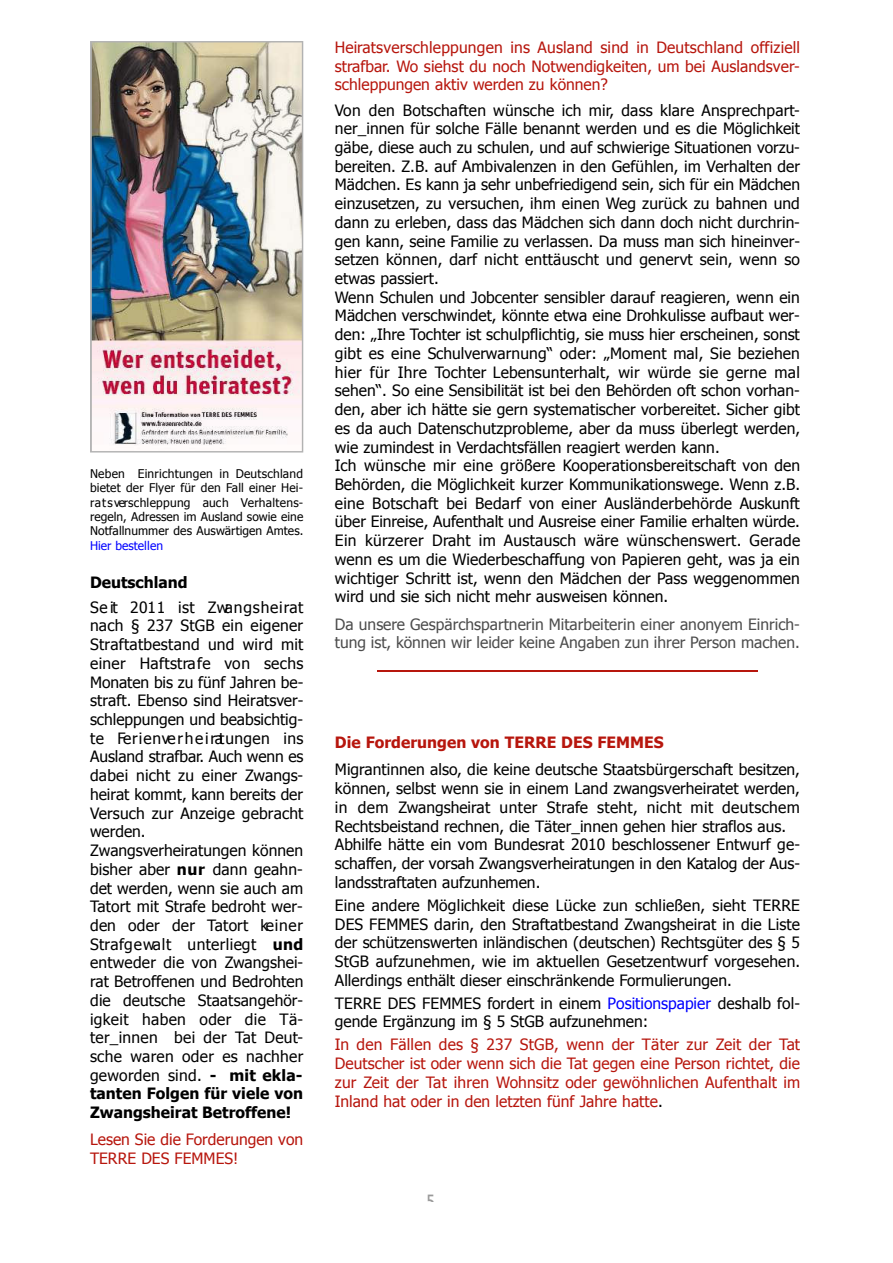
<style>
.page{position:relative;width:893px;height:1263px;background:#fff}
.page>*{position:absolute;margin:0;border:0;box-sizing:border-box;transform-origin:0 0}
.t1{font:18px "Gill Sans";color:#999}
.t2{font:15.6px/18.8px "Tahoma";letter-spacing:.005em;color:#000}
.t3{font:15.6px/18.8px "Tahoma";color:#b7160d;text-align:justify}
.t4{font:15.6px/18.8px "Tahoma";color:#4d4d4d}
.t5{font:700 15.6px "Tahoma";color:#b7160d}
.t6{font:700 15.6px "Tahoma";color:#000}
.t7{font:12px/14.4px "Tahoma";letter-spacing:.005em;color:#000;text-align:justify}
.t8{font:12px "Tahoma";color:#00f}
.s1{font-weight:700}
.s2{color:#00f}
.s3{color:#000}
</style>
<div class="page">
<hr style="left:377px;top:670px;width:380px;height:2px;background:#b7160d">
<img style="left:90px;top:41px;width:213px;height:412px">
<p class="t7" style="left:90px;top:467px;width:215px">Neben Einrichtungen in Deutschland bietet der Flyer für den Fall einer Hei&shy;ra t s verschleppung auch Ve rh a lte n s - regeln, Adressen im Ausland sowie eine Notfallnummer des Auswärtigen Amtes.</p>
<p class="t8" style="left:90px;top:540px;width:74px">Hier bestellen</p>
<p class="t6" style="left:90px;top:576px;width:99px">Deutschland</p>
<p class="t2" style="left:90px;top:599px;width:215px">Se it 2011 ist Zwa n g s h e ira t nach § 237 StGB ein eigener<br>Straftatbestand und wird mit einer Haftstra fe von sechs<br>Monaten bis zu fünf Jahren be&shy;straft. Ebenso sind Heiratsver&shy;schleppungen und beabsichtig&shy;te Fe r ie nve r h e i ratungen ins<br>Ausland strafbar. Auch wenn es dabei nicht zu einer Zwangs&shy;heirat kommt, kann bereits der<br>Versuch zur Anzeige gebracht werden.<br>Zwangsverheiratungen können bisher aber <span class="s1">nur</span> dann geahn&shy;det werden, wenn sie auch am<br>Tatort mit Strafe bedroht wer&shy;den oder der Tatort ke in e r<br>S tra fg e wa lt unterliegt <span class="s1">u n d </span>entweder die von Zwangshei&shy;rat Betroffenen und Bedrohten die deutsche Staatsangehör&shy;ig ke it haben oder die Tä&shy;ter_innen bei der Tat Deut&shy;sche waren oder es nachher geworden sind. <span class="s1">- mit ekla&shy;tanten Folgen für viele von<br>Zwangsheirat Betroffene!</span></p>
<p class="t3" style="left:90px;top:1131px;width:215px">Lesen Sie die Forderungen von<br>TERRE DES FEMMES!</p>
<p class="t3" style="left:335px;top:39px;width:466px">Heiratsverschleppungen ins Ausland sind in Deutschland offiziell strafbar. Wo siehst du noch Notwendigkeiten, um bei Auslandsver&shy;schleppungen aktiv werden zu können?</p>
<p class="t2" style="left:335px;top:101px;width:467px">Von den Botschaften wünsche ich mir, dass klare Ansprechpart&shy;ner_innen für solche Fälle benannt werden und es die Möglichkeit gäbe, diese auch zu schulen, und auf schwierige Situationen vorzu&shy;bereiten. Z.B. auf Ambivalenzen in den Gefühlen, im Verhalten der Mädchen. Es kann ja sehr unbefriedigend sein, sich für ein Mädchen einzusetzen, zu versuchen, ihm einen Weg zurück zu bahnen und dann zu erleben, dass das Mädchen sich dann doch nicht durchrin&shy;gen kann, seine Familie zu verlassen. Da muss man sich hineinver&shy;setzen können, darf nicht enttäuscht und genervt sein, wenn so etwas passiert.<br>Wenn Schulen und Jobcenter sensibler darauf reagieren, wenn ein Mädchen verschwindet, könnte etwa eine Drohkulisse aufbaut wer&shy;den: „Ihre Tochter ist schulpflichtig, sie muss hier erscheinen, sonst gibt es eine Schulverwarnung“ oder: „Moment mal, Sie beziehen hier für Ihre Tochter Lebensunterhalt, wir würde sie gerne mal sehen“. So eine Sensibilität ist bei den Behörden oft schon vorhan&shy;den, aber ich hätte sie gern systematischer vorbereitet. Sicher gibt es da auch Datenschutzprobleme, aber da muss überlegt werden, wie zumindest in Verdachtsfällen reagiert werden kann.<br>Ich wünsche mir eine größere Kooperationsbereitschaft von den Behörden, die Möglichkeit kurzer Kommunikationswege. Wenn z.B. eine Botschaft bei Bedarf von einer Ausländerbehörde Auskunft über Einreise, Aufenthalt und Ausreise einer Familie erhalten würde.<br>Ein kürzerer Draht im Austausch wäre wünschenswert. Gerade wenn es um die Wiederbeschaffung von Papieren geht, was ja ein wichtiger Schritt ist, wenn den Mädchen der Pass weggenommen wird und sie sich nicht mehr ausweisen können.</p>
<p class="t4" style="left:335px;top:615px;width:466px">Da unsere Gespärchspartnerin Mitarbeiterin einer anonyem Einrich&shy;tung ist, können wir leider keine Angaben zun ihrer Person machen.</p>
<p class="t5" style="left:335px;top:737px;width:330px">Die Forderungen von TERRE DES FEMMES</p>
<p class="t2" style="left:335px;top:761px;width:466px">Migrantinnen also, die keine deutsche Staatsbürgerschaft besitzen, können, selbst wenn sie in einem Land zwangsverheiratet werden, in dem Zwangsheirat unter Strafe steht, nicht mit deutschem Rechtsbeistand rechnen, die Täter_innen gehen hier straflos aus.<br>Abhilfe hätte ein vom Bundesrat 2010 beschlossener Entwurf ge&shy;schaffen, der vorsah Zwangsverheiratungen in den Katalog der Aus&shy;landsstraftaten aufzunhemen.</p>
<p class="t2" style="left:335px;top:897px;width:467px;text-align:justify">Eine andere Möglichkeit diese Lücke zun schließen, sieht TERRE DES FEMMES darin, den Straftatbestand Zwangsheirat in die Liste der schützenswerten inländischen (deutschen) Rechtsgüter des § 5<br>StGB aufzunehmen, wie im aktuellen Gesetzentwurf vorgesehen.<br>Allerdings enthält dieser einschränkende Formulierungen.</p>
<p class="t2" style="left:335px;top:995px;width:466px">TERRE DES FEMMES fordert in einem <span class="s2">Positionspapier</span> deshalb fol&shy;gende Ergänzung im § 5 StGB aufzunehmen:</p>
<p class="t3" style="left:335px;top:1036px;width:466px">In den Fällen des § 237 StGB, wenn der Täter zur Zeit der Tat Deutscher ist oder wenn sich die Tat gegen eine Person richtet, die zur Zeit der Tat ihren Wohnsitz oder gewöhnlichen Aufenthalt im Inland hat oder in den letzten fünf Jahre hatte<span class="s3">.</span></p>
<p class="t1" style="left:426px;top:1190px;width:10px">5</p>
</div>
